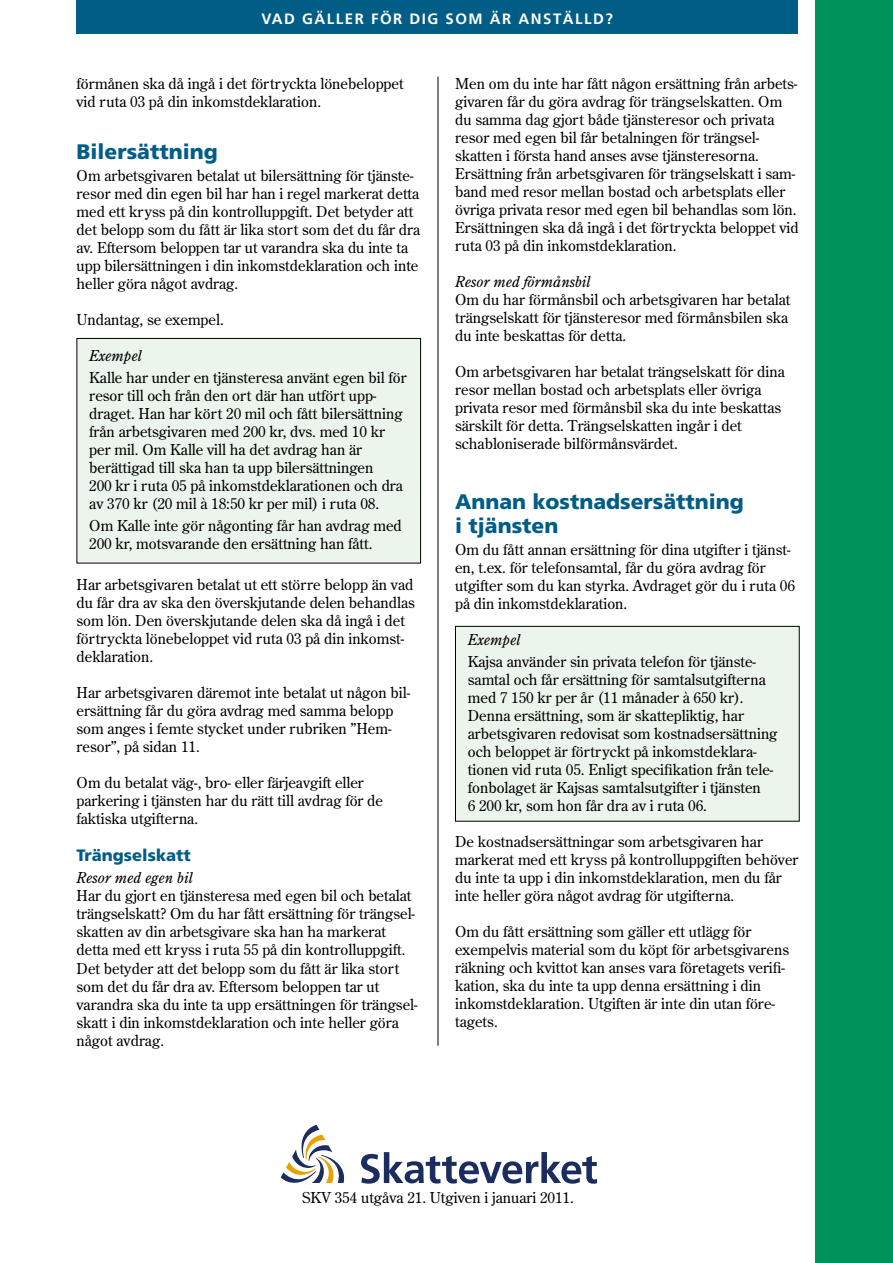
<style>
.page{position:relative;width:893px;height:1263px;background:#fff}
.page>*{position:absolute;margin:0;border:0;box-sizing:border-box;transform-origin:0 0}
.t1{font:900 21px/24px "Frutiger";color:#005d86}
.t2{font:900 16.5px "Frutiger";color:#005d86}
.t3{font:15px/18px "Century Old Style";color:#000}
.t4{font:italic 15px "Century Old Style";color:#000}
.t5{font:700 15px "Frutiger";letter-spacing:.1em;color:#fff}
</style>
<div class="page">
<svg style="left:361px;top:1152px;width:236px;height:32px"></svg>
<svg style="left:281px;top:1125px;width:63px;height:58px"></svg>
<div style="left:455px;top:626px;width:344px;height:195px;background:#ecf5eb"></div>
<div style="left:455px;top:626px;width:345px;height:195px;border:1px solid #000"></div>
<div style="left:77px;top:338px;width:344px;height:225px;background:#ecf5eb"></div>
<div style="left:76px;top:338px;width:345px;height:225px;border:1px solid #000"></div>
<hr style="left:438px;top:77px;width:1px;height:969px;background:#000">
<div style="left:815px;top:0;width:78px;height:1263px;background:#00925b"></div>
<div style="left:76px;top:0;width:722px;height:33px;background:#005d86"></div>
<p class="t5" style="left:261px;top:10px;width:353px">VAD GÄLLER FÖR DIG SOM ÄR ANSTÄLLD?</p>
<p class="t3" style="left:77px;top:74px;width:329px">förmånen ska då ingå i det förtryckta lönebeloppet vid ruta 03 på din inkomstdeklaration.</p>
<h1 class="t1" style="left:77px;top:139px;width:143px">Bilersättning</h1>
<p class="t3" style="left:77px;top:166px;width:345px">Om arbetsgivaren betalat ut bilersättning för tjänste&shy;resor med din egen bil har han i regel markerat detta med ett kryss på din kontrolluppgift. Det betyder att det belopp som du fått är lika stort som det du får dra av. Eftersom beloppen tar ut varandra ska du inte ta upp bilersättningen i din inkomstdeklaration och inte heller göra något avdrag.</p>
<p class="t3" style="left:77px;top:310px;width:149px">Undantag, se exempel.</p>
<p class="t4" style="left:89px;top:346px;width:54px">Exempel</p>
<p class="t3" style="left:89px;top:368px;width:319px">Kalle har under en tjänsteresa använt egen bil för resor till och från den ort där han utfört upp&shy;draget. Han har kört 20 mil och fått bilersättning från arbetsgivaren med 200 kr, dvs. med 10 kr per mil. Om Kalle vill ha det avdrag han är berättigad till ska han ta upp bilersättningen<br>200 kr i ruta 05 på inkomstdeklarationen och dra av 370 kr (20 mil à 18:50 kr per mil) i ruta 08.</p>
<p class="t3" style="left:89px;top:516px;width:314px">Om Kalle inte gör någonting får han avdrag med<br>200 kr, motsvarande den ersättning han fått.</p>
<p class="t3" style="left:77px;top:575px;width:340px">Har arbetsgivaren betalat ut ett större belopp än vad du får dra av ska den överskjutande delen behandlas som lön. Den överskjutande delen ska då ingå i det förtryckta lönebeloppet vid ruta 03 på din inkomst&shy;deklaration.</p>
<p class="t3" style="left:77px;top:683px;width:335px">Har arbetsgivaren däremot inte betalat ut någon bil&shy;ersättning får du göra avdrag med samma belopp som anges i femte stycket under rubriken ”Hem&shy;resor”, på sidan 11.</p>
<p class="t3" style="left:77px;top:773px;width:308px">Om du betalat väg-, bro- eller färjeavgift eller parkering i tjänsten har du rätt till avdrag för de faktiska utgifterna.</p>
<p class="t2" style="left:77px;top:845px;width:116px">Trängselskatt</p>
<p class="t4" style="left:77px;top:869px;width:118px">Resor med egen bil</p>
<p class="t3" style="left:77px;top:886px;width:343px">Har du gjort en tjänsteresa med egen bil och betalat trängselskatt? Om du har fått ersättning för trängsel&shy;skatten av din arbetsgivare ska han ha markerat detta med ett kryss i ruta 55 på din kontrolluppgift.<br>Det betyder att det belopp som du fått är lika stort som det du får dra av. Eftersom beloppen tar ut varandra ska du inte ta upp ersättningen för trängsel&shy;skatt i din inkomstdeklaration och inte heller göra något avdrag.</p>
<p class="t3" style="left:455px;top:74px;width:345px">Men om du inte har fått någon ersättning från arbets&shy;givaren får du göra avdrag för trängselskatten. Om du samma dag gjort både tjänsteresor och privata resor med egen bil får betalningen för trängsel&shy;skatten i första hand anses avse tjänsteresorna.<br>Ersättning från arbetsgivaren för trängselskatt i sam&shy;band med resor mellan bostad och arbetsplats eller övriga privata resor med egen bil behandlas som lön.<br>Ersättningen ska då ingå i det förtryckta beloppet vid ruta 03 på din inkomstdeklaration.</p>
<p class="t4" style="left:455px;top:272px;width:137px">Resor med förmånsbil</p>
<p class="t3" style="left:455px;top:290px;width:337px">Om du har förmånsbil och arbetsgivaren har betalat trängselskatt för tjänsteresor med förmånsbilen ska du inte beskattas för detta.</p>
<p class="t3" style="left:455px;top:362px;width:331px">Om arbetsgivaren har betalat trängselskatt för dina resor mellan bostad och arbetsplats eller övriga privata resor med förmånsbil ska du inte beskattas särskilt för detta. Trängselskatten ingår i det schabloniserade bilförmånsvärdet.</p>
<h1 class="t1" style="left:455px;top:489px;width:290px">Annan kostnadsersättning i tjänsten</h1>
<p class="t3" style="left:455px;top:540px;width:341px">Om du fått annan ersättning för dina utgifter i tjänst&shy;en, t.ex. för telefonsamtal, får du göra avdrag för utgifter som du kan styrka. Avdraget gör du i ruta 06 på din inkomstdeklaration.</p>
<p class="t4" style="left:468px;top:630px;width:54px">Exempel</p>
<p class="t3" style="left:468px;top:652px;width:311px">Kajsa använder sin privata telefon för tjänste&shy;samtal och får ersättning för samtalsutgifterna med 7 150 kr per år (11 månader à 650 kr).<br>Denna ersättning, som är skattepliktig, har arbetsgivaren redovisat som kostnadsersättning och beloppet är förtryckt på inkomstdeklara&shy;tionen vid ruta 05. Enligt specifikation från tele&shy;fonbolaget är Kajsas samtalsutgifter i tjänsten<br>6 200 kr, som hon får dra av i ruta 06.</p>
<p class="t3" style="left:455px;top:832px;width:345px">De kostnadsersättningar som arbetsgivaren har markerat med ett kryss på kontrolluppgiften behöver du inte ta upp i din inkomstdeklaration, men du får inte heller göra något avdrag för utgifterna.</p>
<p class="t3" style="left:455px;top:922px;width:336px">Om du fått ersättning som gäller ett utlägg för exempelvis material som du köpt för arbetsgivarens räkning och kvittot kan anses vara företagets verifi&shy;kation, ska du inte ta upp denna ersättning i din inkomstdeklaration. Utgiften är inte din utan före&shy;tagets.</p>
<p class="t3" style="left:302px;top:1188px;width:273px">SKV 354 utgåva 21. Utgiven i januari 2011.</p>
</div>
